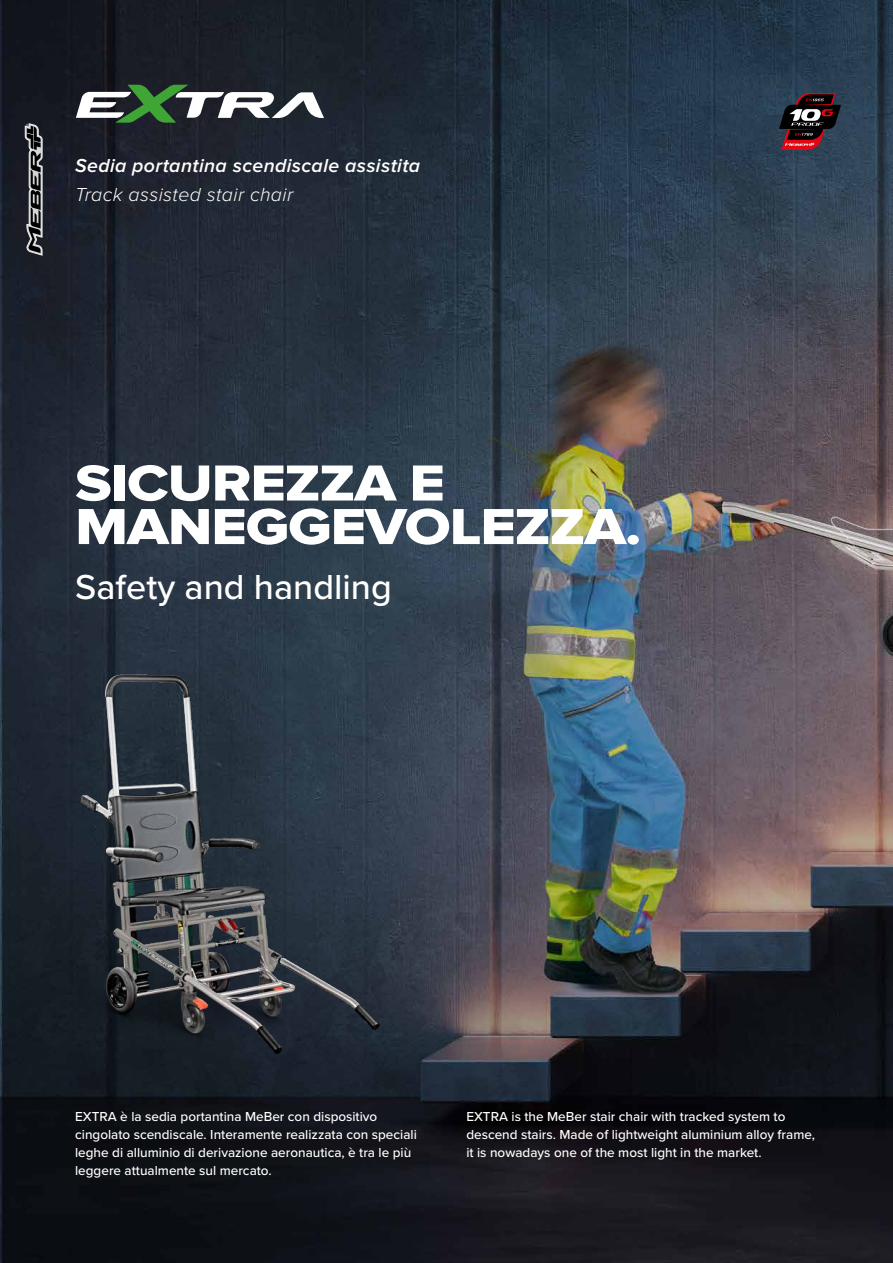
<style>
.page{position:relative;width:893px;height:1263px;background:#fff}
.page>*{position:absolute;margin:0;border:0;box-sizing:border-box;transform-origin:0 0}
.t1{font:52.5px/43.5px "Proxima Nova Extrabld";letter-spacing:-.02em;color:#fff;scale:1.15 1}
.t2{font:500 36px "Proxima Nova";color:#fff}
.t3{font:italic 600 19.5px "Proxima Nova";letter-spacing:.02em;color:#fff}
.t4{font:italic 300 19.5px "Proxima Nova";letter-spacing:.02em;color:#fff}
.t5{font:500 13.5px/18px "Proxima Nova";color:#fff}
</style>
<div class="page">
<img style="left:0;top:0;width:893px;height:1263px">
<svg style="left:25px;top:124px;width:17px;height:131px"></svg>
<svg style="left:779px;top:93px;width:62px;height:57px"></svg>
<img style="left:54px;top:651px;width:332px;height:470px">
<svg style="left:76px;top:85px;width:248px;height:38px"></svg>
<h3 class="t3" style="left:75px;top:155px;width:347px">Sedia portantina scendiscale assistita</h3>
<h3 class="t4" style="left:75px;top:183px;width:220px">Track assisted stair chair</h3>
<h1 class="t1" style="left:75px;top:463px;width:494px">SICUREZZA E<br>MANEGGEVOLEZZA.</h1>
<h2 class="t2" style="left:75px;top:565px;width:318px">Safety and handling</h2>
<p class="t5" style="left:75px;top:1108px;width:343px">EXTRA è la sedia portantina MeBer con dispositivo cingolato scendiscale. Interamente realizzata con speciali leghe di alluminio di derivazione aeronautica, è tra le più leggere attualmente sul mercato.</p>
<p class="t5" style="left:466px;top:1108px;width:350px">EXTRA is the MeBer stair chair with tracked system to descend stairs. Made of lightweight aluminium alloy frame, it is nowadays one of the most light in the market.</p>
</div>
